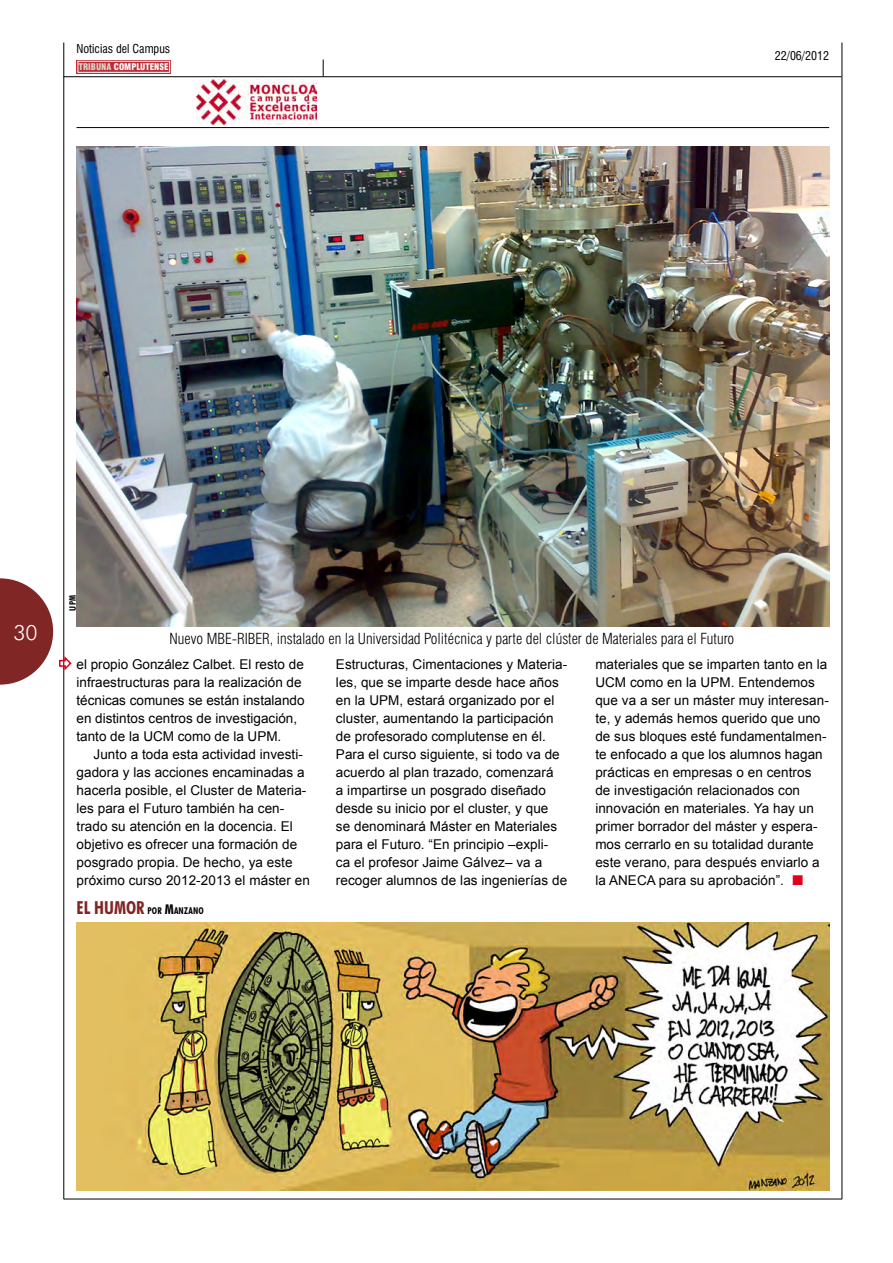
<style>
.page{position:relative;width:893px;height:1263px;background:#fff}
.page>*{position:absolute;margin:0;border:0;box-sizing:border-box;transform-origin:0 0}
.t1{font:300 21px "Futura BT";color:#fff}
.FirmaOpinión{font:700 condensed 18px "Futura BT";color:#802625}
.PieFoto{font:300 condensed 15px "Swiss 721 BT";color:#000}
.Base{font:13.5px/18px "Arial";letter-spacing:.005em;color:#000}
.t2{font:condensed 12px "Swiss 721 BT";color:#000}
.FirmaOpinión-2{font:700 condensed 9.45px "Futura BT";letter-spacing:.02em;color:#000}
.t3{font:900 condensed 9px "Swiss 721 BT";color:#fff}
.FirmaFotografía{font:700 condensed 9px "Futura BT";color:#000}
.s1{color:#dad8cd}
.s2{font-size:13.5px}
</style>
<div class="page">
<hr style="left:64px;top:43px;width:1px;height:1156px;background:#000">
<hr style="left:77px;top:127px;width:752px;height:1px;background:#000">
<hr style="left:842px;top:43px;width:1px;height:1156px;background:#000">
<div style="left:77px;top:60px;width:94px;height:13px;background:#bf2b35"></div>
<div style="left:78px;top:61px;width:92px;height:11px;border:1px solid #fff"></div>
<hr style="left:63px;top:76px;width:779px;height:1px;background:#000">
<svg style="left:323px;top:60px;width:1px;height:17px"></svg>
<hr style="left:64px;top:1199px;width:778px;height:1px;background:#000">
<img style="left:77px;top:923px;width:752px;height:268px">
<svg style="left:0;top:578px;width:72px;height:107px"></svg>
<img style="left:196px;top:79px;width:120px;height:45px">
<img style="left:77px;top:147px;width:752px;height:480px">
<p class="t2" style="left:77px;top:42px;width:95px">Noticias del Campus</p>
<p class="t3" style="left:79px;top:62px;width:91px"><span class="s1">TRIBUNA</span> COMPLUTENSE</p>
<p class="t2" style="left:775px;top:48px;width:56px">22/06/2012</p>
<p class="t1" style="left:13px;top:619px;width:26px">30</p>
<p class="FirmaFotografía" style="left:67px;top:610px;width:17px;rotate:-90deg">UPM</p>
<p class="PieFoto" style="left:170px;top:629px;width:566px">Nuevo MBE-RIBER, instalado en la Universidad Politécnica y parte del clúster de Materiales para el Futuro</p>
<p class="Base" style="left:77px;top:655px;width:230px">el propio González Calbet. El resto de infraestructuras para la realización de técnicas comunes se están instalando en distintos centros de investigación, tanto de la UCM como de la UPM.</p>
<p class="Base" style="left:77px;top:745px;width:235px;text-indent:17px">Junto a toda esta actividad investi&shy;gadora y las acciones encaminadas a hacerla posible, el Cluster de Materia&shy;les para el Futuro también ha cen&shy;trado su atención en la docencia. El objetivo es ofrecer una formación de posgrado propia. De hecho, ya este próximo curso 2012-2013 el máster en</p>
<p class="FirmaOpinión" style="left:77px;top:897px;width:29px">EL HUMOR</p>
<p class="FirmaOpinión-2" style="left:147px;top:905px;width:58px">POR <span class="s2">M</span>ANZANO</p>
<p class="Base" style="left:336px;top:655px;width:233px">Estructuras, Cimentaciones y Materia&shy;les, que se imparte desde hace años en la UPM, estará organizado por el cluster, aumentando la participación de profesorado complutense en él.<br>Para el curso siguiente, si todo va de acuerdo al plan trazado, comenzará<br>a impartirse un posgrado diseñado desde su inicio por el cluster, y que<br>se denominará Máster en Materiales para el Futuro. “En principio –expli-<br>ca el profesor Jaime Gálvez– va a recoger alumnos de las ingenierías de</p>
<p class="Base" style="left:595px;top:655px;width:235px">materiales que se imparten tanto en la UCM como en la UPM. Entendemos que va a ser un máster muy interesan&shy;te, y además hemos querido que uno de sus bloques esté fundamentalmen&shy;te enfocado a que los alumnos hagan prácticas en empresas o en centros de investigación relacionados con innovación en materiales. Ya hay un primer borrador del máster y espera&shy;mos cerrarlo en su totalidad durante este verano, para después enviarlo a la ANECA para su aprobación”.</p>
</div>
